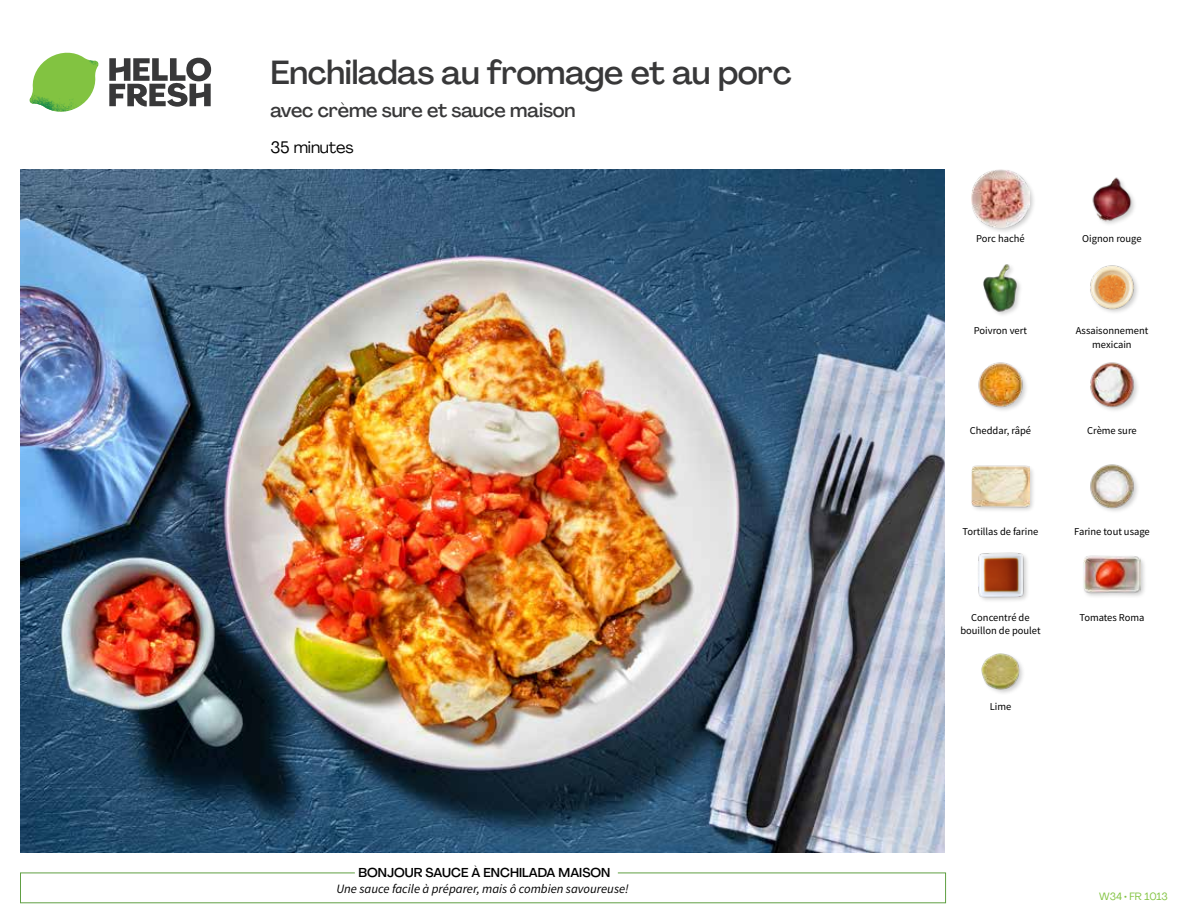
<style>
.page{position:relative;width:1188px;height:918px;background:#fff}
.page>*{position:absolute;margin:0;border:0;box-sizing:border-box;transform-origin:0 0}
.t1{font:500 33px "Agrandir";letter-spacing:-.015em;color:#383839}
.t2{font:500 19.5px "Agrandir";letter-spacing:-.01em;color:#383839}
.t3{font:16.5px "Agrandir";letter-spacing:-.01em;color:#000}
.t4{font:italic 12.75px "Source Sans Pro";color:#000}
.t5{font:500 12.75px "Agrandir";color:#000}
.t6{font:10.5px/13.5px "Source Sans Pro";color:#000;text-align:center}
.t7{font:10.5px "Agrandir";color:#82c341}
</style>
<div class="page">
<svg style="left:109px;top:57px;width:102px;height:50px"></svg>
<svg style="left:34px;top:53px;width:62px;height:40px"></svg>
<img style="left:67px;top:53px;width:32px;height:26px">
<img style="left:33px;top:75px;width:59px;height:11px">
<img style="left:29px;top:79px;width:61px;height:33px">
<img style="left:65px;top:86px;width:27px;height:25px">
<div style="left:20px;top:873px;width:926px;height:30px;border:1px solid #609f43"></div>
<div style="left:355px;top:865px;width:263px;height:15px;background:#fff"></div>
<img style="left:21px;top:170px;width:924px;height:682px">
<div style="left:981px;top:652px;width:45px;height:44px;background:#000;opacity:.2"></div>
<img style="left:981px;top:652px;width:40px;height:40px">
<div style="left:1082px;top:555px;width:65px;height:44px;background:#000;opacity:.2"></div>
<img style="left:1083px;top:555px;width:58px;height:44px">
<img style="left:978px;top:552px;width:50px;height:49px">
<img style="left:1090px;top:464px;width:48px;height:47px">
<div style="left:971px;top:464px;width:65px;height:50px;background:#000;opacity:.2"></div>
<img style="left:972px;top:464px;width:57px;height:50px">
<img style="left:1090px;top:362px;width:48px;height:49px">
<img style="left:978px;top:362px;width:48px;height:48px">
<img style="left:1090px;top:265px;width:48px;height:48px">
<img style="left:983px;top:264px;width:38px;height:51px">
<img style="left:1092px;top:177px;width:43px;height:47px">
<div style="left:970px;top:168px;width:66px;height:66px;background:#000;opacity:.2"></div>
<img style="left:972px;top:170px;width:57px;height:57px">
<h1 class="t1" style="left:271px;top:52px;width:523px">Enchiladas au fromage et au porc</h1>
<h2 class="t2" style="left:271px;top:98px;width:307px">avec crème sure et sauce maison</h2>
<h3 class="t3" style="left:271px;top:137px;width:85px">35 minutes</h3>
<p class="t5" style="left:359px;top:864px;width:253px">BONJOUR SAUCE À ENCHILADA MAISON</p>
<p class="t4" style="left:336px;top:881px;width:294px">Une sauce facile à préparer, mais ô combien savoureuse!</p>
<p class="t6" style="left:976px;top:231px;width:50px">Porc haché</p>
<p class="t6" style="left:1082px;top:231px;width:61px">Oignon rouge</p>
<p class="t6" style="left:974px;top:324px;width:55px">Poivron vert</p>
<p class="t6" style="left:1076px;top:324px;width:74px">Assaisonnement mexicain</p>
<p class="t6" style="left:970px;top:424px;width:63px">Cheddar, râpé</p>
<p class="t6" style="left:1087px;top:424px;width:51px">Crème sure</p>
<p class="t6" style="left:963px;top:524px;width:77px">Tortillas de farine</p>
<p class="t6" style="left:960px;top:610px;width:82px">Concentré de bouillon de poulet</p>
<p class="t6" style="left:990px;top:700px;width:23px">Lime</p>
<p class="t6" style="left:1074px;top:524px;width:77px">Farine tout usage</p>
<p class="t6" style="left:1079px;top:610px;width:67px">Tomates Roma</p>
<p class="t7" style="left:1099px;top:890px;width:70px">W34 • FR 1013</p>
</div>
